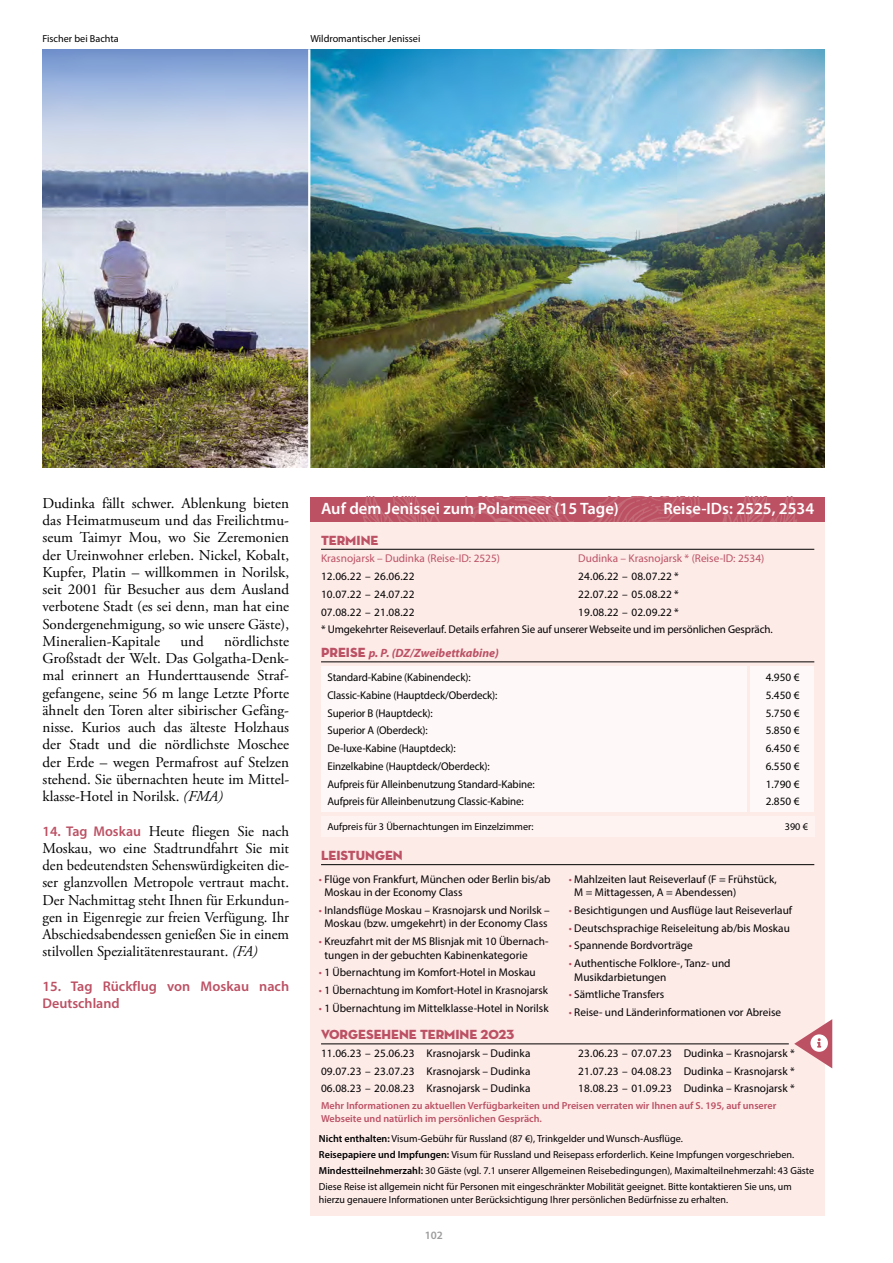
<style>
.page{position:relative;width:893px;height:1263px;background:#fff}
.page>*{position:absolute;margin:0;border:0;box-sizing:border-box;transform-origin:0 0}
.t1{font:600 16.5px "Myriad Pro";color:#fff}
.t2{font:15px/17.2px "Adobe Garamond Pro";color:#000;text-align:justify}
.t3{font:600 14.1px/17.2px "Myriad Pro";color:#bc5164}
.t4{font:13.5px "Neutra Disp Titling";color:#bc5164}
.t5{font:italic 700 12px "Myriad Pro";color:#bc5164}
.t6{font:11.25px/17.7px "Myriad Pro";color:#000}
.t7{font:11.25px "Myriad Pro";color:#bc5164}
.t8{font:600 11.25px "Myriad Pro";color:#9c9c9d}
.t9{font:10.2px/16.2px "Myriad Pro";color:#000}
.t10{font:600 10.2px/12.3px "Myriad Pro";color:#bc5164}
.s1{font-style:italic}
.s2{font-family:"Myriad Pro";font-weight:600;font-size:14.1px;color:#bc5164}
.s3{font-family:"Neutra Disp Titling";font-weight:400;font-style:normal;font-size:13.5px}
.s4{color:#bc5164}
.s5{font-weight:600}
</style>
<div class="page">
<img style="left:43px;top:49px;width:782px;height:419px">
<div style="left:310px;top:497px;width:515px;height:718px;background:#fdebe8"></div>
<img style="left:310px;top:497px;width:515px;height:24px">
<hr style="left:321px;top:864px;width:493px;height:1px;background:#000">
<hr style="left:321px;top:549px;width:493px;height:1px;background:#000">
<div style="left:321px;top:816px;width:493px;height:20px;background:#fef3f1"></div>
<hr style="left:321px;top:662px;width:493px;height:1px;background:#000">
<div style="left:321px;top:666px;width:425px;height:146px;background:#fef9f8"></div>
<div style="left:750px;top:666px;width:64px;height:146px;background:#fef9f8"></div>
<hr style="left:308px;top:49px;width:2px;height:419px;background:#fff">
<hr style="left:321px;top:1043px;width:468px;height:1px;background:#000">
<svg style="left:794px;top:1019px;width:38px;height:49px"></svg>
<p class="t9" style="left:43px;top:30px;width:78px">Fischer bei Bachta</p>
<p class="t9" style="left:310px;top:30px;width:112px">Wildromantischer Jenissei</p>
<p class="t2" style="left:43px;top:495px;width:248px">Dudinka fällt schwer. Ablenkung bieten das Heimatmuseum und das Freilichtmu&shy;seum Taimyr Mou, wo Sie Zeremonien der Ureinwohner erleben. Nickel, Kobalt, Kupfer, Platin – willkommen in Norilsk, seit 2001 für Besucher aus dem Ausland verbotene Stadt (es sei denn, man hat eine Sondergenehmigung, so wie unsere Gäste), Mineralien-Kapitale</p>
<p class="t2" style="left:43px;top:633px;width:248px;text-indent:182px">nördlichste Großstadt der Welt. Das Golgatha-Denk&shy;mal erinnert an Hunderttausende Straf&shy;gefangene, seine 56 m lange Letzte Pforte ähnelt den Toren alter sibirischer Gefäng&shy;nisse. Kurios auch das älteste Holzhaus der Stadt und die nördlichste Moschee der Erde – wegen Permafrost auf Stelzen stehend. Sie übernachten heute im Mittel&shy;klasse-Hotel in Norilsk. <span class="s1">(FMA)</span></p>
<p class="t2" style="left:43px;top:823px;width:248px"><span class="s2">14. Tag Moskau</span> Heute fliegen Sie nach Moskau, wo eine Stadtrundfahrt Sie mit den bedeutendsten Sehenswürdigkeiten die&shy;ser glanzvollen Metropole vertraut macht.<br>Der Nachmittag steht Ihnen für Erkundun&shy;gen in Eigenregie zur freien Verfügung. Ihr Abschiedsabendessen genießen Sie in einem stilvollen Spezialitätenrestaurant. <span class="s1">(FA)</span></p>
<p class="t3" style="left:43px;top:977px;width:248px">15. Tag Rückflug von Moskau nach<br>Deutschland</p>
<h2 class="t2" style="left:180px;top:633px;width:25px">und</h2>
<h1 class="t1" style="left:321px;top:498px;width:299px">Auf dem Jenissei zum Polarmeer (15 Tage)</h1>
<p class="t4" style="left:321px;top:532px;width:59px">TERMINE</p>
<h1 class="t1" style="left:663px;top:498px;width:152px">Reise-IDs: 2525, 2534</h1>
<p class="t7" style="left:321px;top:551px;width:180px">Krasnojarsk – Dudinka (Reise-ID: 2525)</p>
<p class="t7" style="left:578px;top:551px;width:187px">Dudinka – Krasnojarsk * (Reise-ID: 2534)</p>
<p class="t6" style="left:321px;top:567px;width:95px">12.06.22 – 26.06.22</p>
<p class="t6" style="left:578px;top:567px;width:102px">24.06.22 – 08.07.22 *</p>
<p class="t6" style="left:321px;top:585px;width:95px">10.07.22 – 24.07.22</p>
<p class="t6" style="left:578px;top:585px;width:102px">22.07.22 – 05.08.22 *</p>
<p class="t6" style="left:321px;top:603px;width:95px">07.08.22 – 21.08.22</p>
<p class="t6" style="left:578px;top:603px;width:102px">19.08.22 – 02.09.22 *</p>
<p class="t6" style="left:321px;top:620px;width:453px">* Umgekehrter Reiseverlauf. Details erfahren Sie auf unserer Webseite und im persönlichen Gespräch.</p>
<p class="t5" style="left:321px;top:645px;width:179px"><span class="s3">PREISE</span> p. P. (DZ/Zweibettkabine)</p>
<p class="t6" style="left:327px;top:668px;width:209px">Standard-Kabine (Kabinendeck):<br>Classic-Kabine (Hauptdeck/Oberdeck):<br>Superior B (Hauptdeck):<br>Superior A (Oberdeck):<br>De-luxe-Kabine (Hauptdeck):<br>Einzelkabine (Hauptdeck/Oberdeck):<br>Aufpreis für Alleinbenutzung Standard-Kabine:<br>Aufpreis für Alleinbenutzung Classic-Kabine:</p>
<p class="t6" style="left:766px;top:668px;width:35px;text-align:justify">4.950 € 5.450 € 5.750 € 5.850 € 6.450 € 6.550 € 1.790 € 2.850 €</p>
<p class="t9" style="left:327px;top:818px;width:208px">Aufpreis für 3 Übernachtungen im Einzelzimmer:</p>
<p class="t9" style="left:785px;top:818px;width:25px">390 €</p>
<p class="t4" style="left:321px;top:847px;width:83px">LEISTUNGEN</p>
<p class="t6" style="left:324px;top:872px;width:228px;line-height:13.5px;text-indent:-6px"><span class="s4">•</span> Flüge von Frankfurt, München oder Berlin bis/ab<br>Moskau in der Economy Class</p>
<p class="t6" style="left:319px;top:903px;width:232px;line-height:13.5px;text-align:center"><span class="s4">•</span> Inlandsflüge Moskau – Krasnojarsk und Norilsk –<br>Moskau (bzw. umgekehrt) in der Economy Class</p>
<p class="t6" style="left:324px;top:934px;width:225px;line-height:13.5px;text-indent:-6px"><span class="s4">•</span> Kreuzfahrt mit der MS Blisnjak mit 10 Übernach&shy;tungen in der gebuchten Kabinenkategorie</p>
<p class="t6" style="left:319px;top:963px;width:218px"><span class="s4">•</span> 1 Übernachtung im Komfort-Hotel in Moskau</p>
<p class="t6" style="left:319px;top:981px;width:231px"><span class="s4">•</span> 1 Übernachtung im Komfort-Hotel in Krasnojarsk</p>
<p class="t6" style="left:319px;top:999px;width:231px"><span class="s4">•</span> 1 Übernachtung im Mittelklasse-Hotel in Norilsk</p>
<p class="t4" style="left:321px;top:1026px;width:195px">VORGESEHENE TERMINE 2023</p>
<p class="t6" style="left:574px;top:872px;width:204px;line-height:13.5px;text-indent:-6px"><span class="s4">•</span> Mahlzeiten laut Reiseverlauf (F = Frühstück,<br>M = Mittagessen, A = Abendessen)</p>
<p class="t6" style="left:569px;top:901px;width:225px"><span class="s4">•</span> Besichtigungen und Ausflüge laut Reiseverlauf</p>
<p class="t6" style="left:569px;top:919px;width:223px"><span class="s4">•</span> Deutschsprachige Reiseleitung ab/bis Moskau</p>
<p class="t6" style="left:569px;top:936px;width:126px"><span class="s4">•</span> Spannende Bordvorträge</p>
<p class="t6" style="left:574px;top:956px;width:158px;line-height:13.5px;text-indent:-6px"><span class="s4">•</span> Authentische Folklore-, Tanz- und<br>Musikdarbietungen</p>
<p class="t6" style="left:569px;top:985px;width:97px"><span class="s4">•</span> Sämtliche Transfers</p>
<p class="t6" style="left:569px;top:1003px;width:214px"><span class="s4">•</span> Reise- und Länderinformationen vor Abreise</p>
<p class="t6" style="left:321px;top:1044px;width:211px">11.06.23 – 25.06.23 Krasnojarsk – Dudinka</p>
<p class="t6" style="left:578px;top:1044px;width:218px">23.06.23 – 07.07.23 Dudinka – Krasnojarsk *<br>21.07.23 – 04.08.23 Dudinka – Krasnojarsk *</p>
<p class="t6" style="left:321px;top:1079px;width:211px">06.08.23 – 20.08.23 Krasnojarsk – Dudinka</p>
<p class="t6" style="left:321px;top:1062px;width:211px">09.07.23 – 23.07.23 Krasnojarsk – Dudinka</p>
<p class="t6" style="left:578px;top:1079px;width:218px">18.08.23 – 01.09.23 Dudinka – Krasnojarsk *</p>
<p class="t10" style="left:321px;top:1099px;width:457px">Mehr Informationen zu aktuellen Verfügbarkeiten und Preisen verraten wir Ihnen auf S. 195, auf unserer<br>Webseite und natürlich im persönlichen Gespräch.</p>
<p class="t9" style="left:319px;top:1130px;width:497px"><span class="s5">Nicht enthalten:</span> Visum-Gebühr für Russland (87 €), Trinkgelder und Wunsch-Ausflüge.<br><span class="s5">Reisepapiere und Impfungen:</span> Visum für Russland und Reisepass erforderlich. Keine Impfungen vorgeschrieben.<br><span class="s5">Mindestteilnehmerzahl:</span> 30 Gäste (vgl. 7.1 unserer Allgemeinen Reisebedingungen), Maximalteilnehmerzahl: 43 Gäste Diese Reise ist allgemein nicht für Personen mit eingeschränkter Mobilität geeignet. Bitte kontaktieren Sie uns, um</p>
<p class="t9" style="left:319px;top:1191px;width:411px">hierzu genauere Informationen unter Berücksichtigung Ihrer persönlichen Bedürfnisse zu erhalten.</p>
<p class="t8" style="left:425px;top:1228px;width:20px">102</p>
</div>
